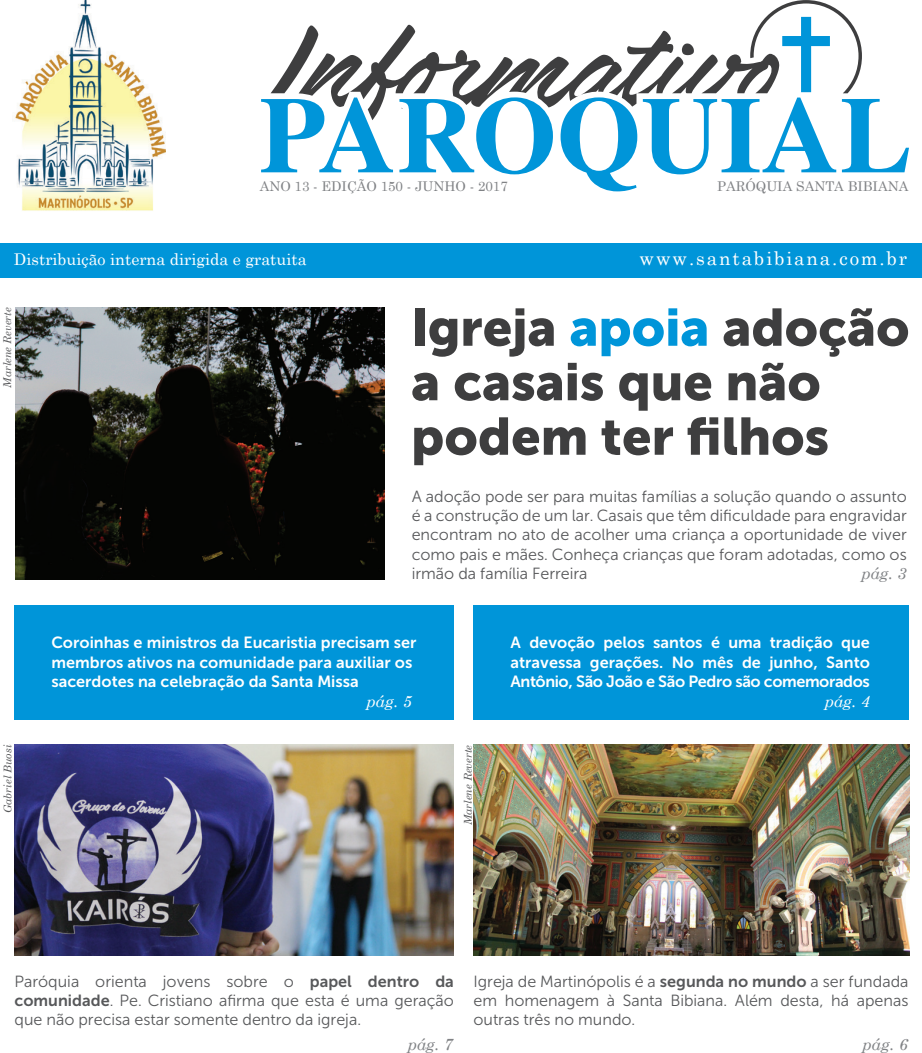
<style>
.page{position:relative;width:922px;height:1053px;background:#fff}
.page>*{position:absolute;margin:0;border:0;box-sizing:border-box;transform-origin:0 0}
.t1{font:52.38px/54.5px "Museo Sans Cyrl 900";color:#3e3e3f}
.t2{font:18.75px "Century Schoolbook";letter-spacing:.1em;color:#fff}
.t3{font:16.12px/19.4px "Museo Sans Cyrl 300";color:#57585a;text-align:justify}
.t4{font:16.12px/19.4px "Museo Sans Cyrl 700";color:#fff}
.t5{font:16.12px "Century Schoolbook";color:#fff}
.t6{font:italic 16.12px "Century Schoolbook";color:#808285}
.t7{font:italic 16.12px "Century Schoolbook";color:#fff}
.t8{font:13.38px "Century Schoolbook";color:#808285}
.t9{font:italic 10.75px "Century Schoolbook";color:#57585a}
.s1{color:#0095d9}
.s2{font-family:"Museo Sans Cyrl 700"}
</style>
<div class="page">
<div style="left:14px;top:605px;width:440px;height:114px;background:#0095d9"></div>
<div style="left:473px;top:605px;width:435px;height:114px;background:#0095d9"></div>
<img style="left:15px;top:0;width:151px;height:211px">
<svg style="left:261px;top:0;width:647px;height:191px"></svg>
<div style="left:0;top:243px;width:921px;height:34px;background:#0095d9"></div>
<img style="left:15px;top:307px;width:369px;height:272px">
<img style="left:473px;top:744px;width:435px;height:211px">
<img style="left:15px;top:744px;width:439px;height:211px">
<p class="t8" style="left:260px;top:178px;width:249px">ANO 13 - EDIÇÃO 150 - JUNHO - 2017</p>
<p class="t8" style="left:717px;top:178px;width:193px">PARÓQUIA SANTA BIBIANA</p>
<p class="t5" style="left:14px;top:249px;width:294px">Distribuição interna dirigida e gratuita</p>
<p class="t2" style="left:639px;top:247px;width:269px">www.santabibiana.com.br</p>
<h1 class="t1" style="left:411px;top:300px;width:500px">Igreja <span class="s1">apoia</span> adoção a casais que não podem ter filhos</h1>
<p class="t9" style="left:1px;top:387px;width:82px;rotate:-90deg">Marlene Reverte</p>
<p class="t3" style="left:411px;top:486px;width:496px">A adoção pode ser para muitas famílias a solução quando o assunto é a construção de um lar. Casais que têm dificuldade para engravidar encontram no ato de acolher uma criança a oportunidade de viver como pais e mães. Conheça crianças que foram adotadas, como os irmão da família Ferreira</p>
<p class="t6" style="left:861px;top:563px;width:47px">pág. 3</p>
<p class="t4" style="left:51px;top:633px;width:366px">Coroinhas e ministros da Eucaristia precisam ser membros ativos na comunidade para auxiliar os sacerdotes na celebração da Santa Missa</p>
<p class="t4" style="left:510px;top:633px;width:361px;text-align:justify">A devoção pelos santos é uma tradição que atravessa gerações. No mês de junho, Santo Antônio, São João e São Pedro são comemorados</p>
<p class="t7" style="left:366px;top:691px;width:47px">pág. 5</p>
<p class="t7" style="left:824px;top:691px;width:47px">pág. 4</p>
<p class="t9" style="left:1px;top:813px;width:70px;rotate:-90deg">Gabriel Buosi</p>
<p class="t9" style="left:461px;top:825px;width:82px;rotate:-90deg">Marlene Reverte</p>
<p class="t3" style="left:15px;top:971px;width:441px">Paróquia orienta jovens sobre o <span class="s2">papel dentro da comunidade</span>. Pe. Cristiano afirma que esta é uma geração que não precisa estar somente dentro da igreja.</p>
<p class="t3" style="left:473px;top:971px;width:436px">Igreja de Martinópolis é a <span class="s2">segunda no mundo</span> a ser fundada em homenagem à Santa Bibiana. Além desta, há apenas outras três no mundo.</p>
<p class="t6" style="left:407px;top:1033px;width:47px">pág. 7</p>
<p class="t6" style="left:862px;top:1033px;width:47px">pág. 6</p>
</div>
